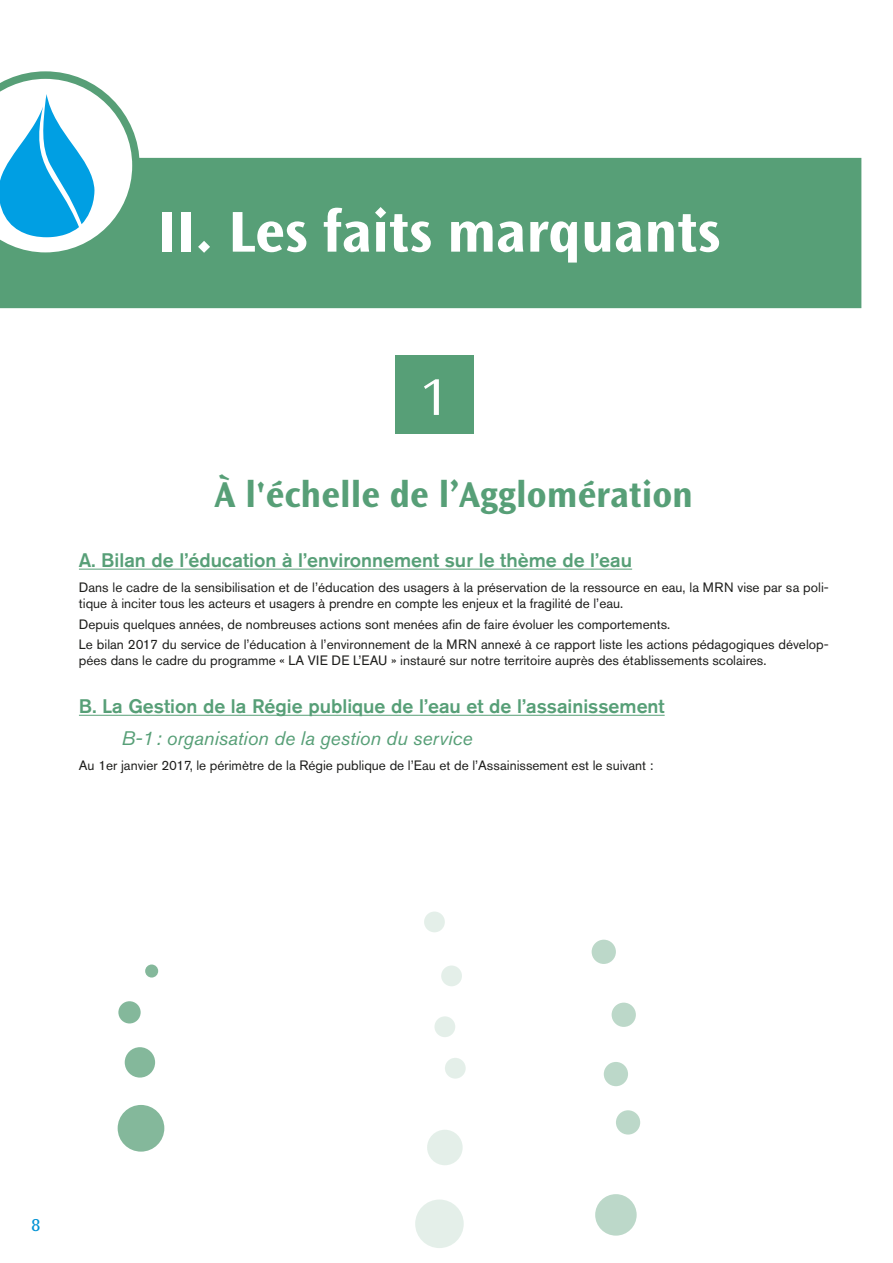
<style>
.page{position:relative;width:893px;height:1263px;background:#fff}
.page>*{position:absolute;margin:0;border:0;box-sizing:border-box;transform-origin:0 0}
.t1{font:700 60px "Ocean Sans Std";color:#fff}
.I__II__III{font:54px "Ocean Sans Std";color:#fff}
._1__Titre{font:700 37.5px "Ocean Sans Std";color:#579f77}
.SS_titre{font:500 19.5px "Akzidenz Grotesk Std";color:#579f77}
.SS_titre-2{font:italic 19.5px "Akzidenz Grotesk Std";color:#579f77}
.t2{font:18px "Ocean Sans Std";color:#0092d4}
.Texte_courant{font:13.5px/16.2px "Akzidenz Grotesk Std";color:#1d1d1b}
</style>
<div class="page">
<hr style="left:79px;top:569px;width:553px;height:1px;background:#579f77">
<hr style="left:79px;top:715px;width:586px;height:1px;background:#579f77">
<div style="left:395px;top:355px;width:79px;height:79px;background:#579f77"></div>
<div style="left:0;top:158px;width:861px;height:150px;background:#579f77"></div>
<svg style="left:0;top:71px;width:140px;height:189px"></svg>
<div style="left:415px;top:1199px;width:49px;height:49px;background:#e4efe9;border-radius:50%"></div>
<div style="left:427px;top:1130px;width:36px;height:35px;background:#e4efe9;border-radius:50%"></div>
<div style="left:595px;top:1194px;width:42px;height:41px;background:#bcd8c9;border-radius:50%"></div>
<div style="left:445px;top:1058px;width:21px;height:21px;background:#e4efe9;border-radius:50%"></div>
<div style="left:616px;top:1110px;width:24px;height:24px;background:#bcd8c9;border-radius:50%"></div>
<div style="left:434px;top:1016px;width:21px;height:21px;background:#e4efe9;border-radius:50%"></div>
<div style="left:604px;top:1062px;width:24px;height:24px;background:#bcd8c9;border-radius:50%"></div>
<div style="left:441px;top:965px;width:21px;height:21px;background:#e4efe9;border-radius:50%"></div>
<div style="left:612px;top:1002px;width:24px;height:25px;background:#bcd8c9;border-radius:50%"></div>
<div style="left:424px;top:911px;width:21px;height:21px;background:#e4efe9;border-radius:50%"></div>
<div style="left:592px;top:940px;width:24px;height:24px;background:#bcd8c9;border-radius:50%"></div>
<div style="left:118px;top:1105px;width:46px;height:46px;background:#84b89b;border-radius:50%"></div>
<div style="left:125px;top:1047px;width:30px;height:30px;background:#84b89b;border-radius:50%"></div>
<div style="left:118px;top:1001px;width:23px;height:22px;background:#84b89b;border-radius:50%"></div>
<svg style="left:145px;top:964px;width:13px;height:13px"></svg>
<p class="t1" style="left:157px;top:198px;width:564px">II. Les faits marquants</p>
<p class="I__II__III" style="left:421px;top:367px;width:28px">1</p>
<p class="_1__Titre" style="left:215px;top:474px;width:480px">À l'échelle de l’Agglomération</p>
<p class="SS_titre" style="left:79px;top:548px;width:555px">A. Bilan de l’éducation à l’environnement sur le thème de l’eau</p>
<p class="Texte_courant" style="left:79px;top:579px;width:751px">Dans le cadre de la sensibilisation et de l’éducation des usagers à la préservation de la ressource en eau, la MRN vise par sa poli&shy;tique à inciter tous les acteurs et usagers à prendre en compte les enjeux et la fragilité de l’eau.</p>
<p class="Texte_courant" style="left:79px;top:616px;width:593px">Depuis quelques années, de nombreuses actions sont menées afin de faire évoluer les comportements.</p>
<p class="Texte_courant" style="left:79px;top:636px;width:751px">Le bilan 2017 du service de l’éducation à l’environnement de la MRN annexé à ce rapport liste les actions pédagogiques dévelop&shy;pées dans le cadre du programme « LA VIE DE L’EAU » instauré sur notre territoire auprès des établissements scolaires.</p>
<p class="SS_titre" style="left:79px;top:694px;width:587px">B. La Gestion de la Régie publique de l’eau et de l’assainissement</p>
<p class="SS_titre-2" style="left:121px;top:727px;width:353px">B-1: organisation de la gestion du service</p>
<p class="Texte_courant" style="left:79px;top:757px;width:576px">Au 1er janvier 2017, le périmètre de la Régie publique de l’Eau et de l’Assainissement est le suivant :</p>
<h3 class="t2" style="left:32px;top:1215px;width:10px">8</h3>
</div>
